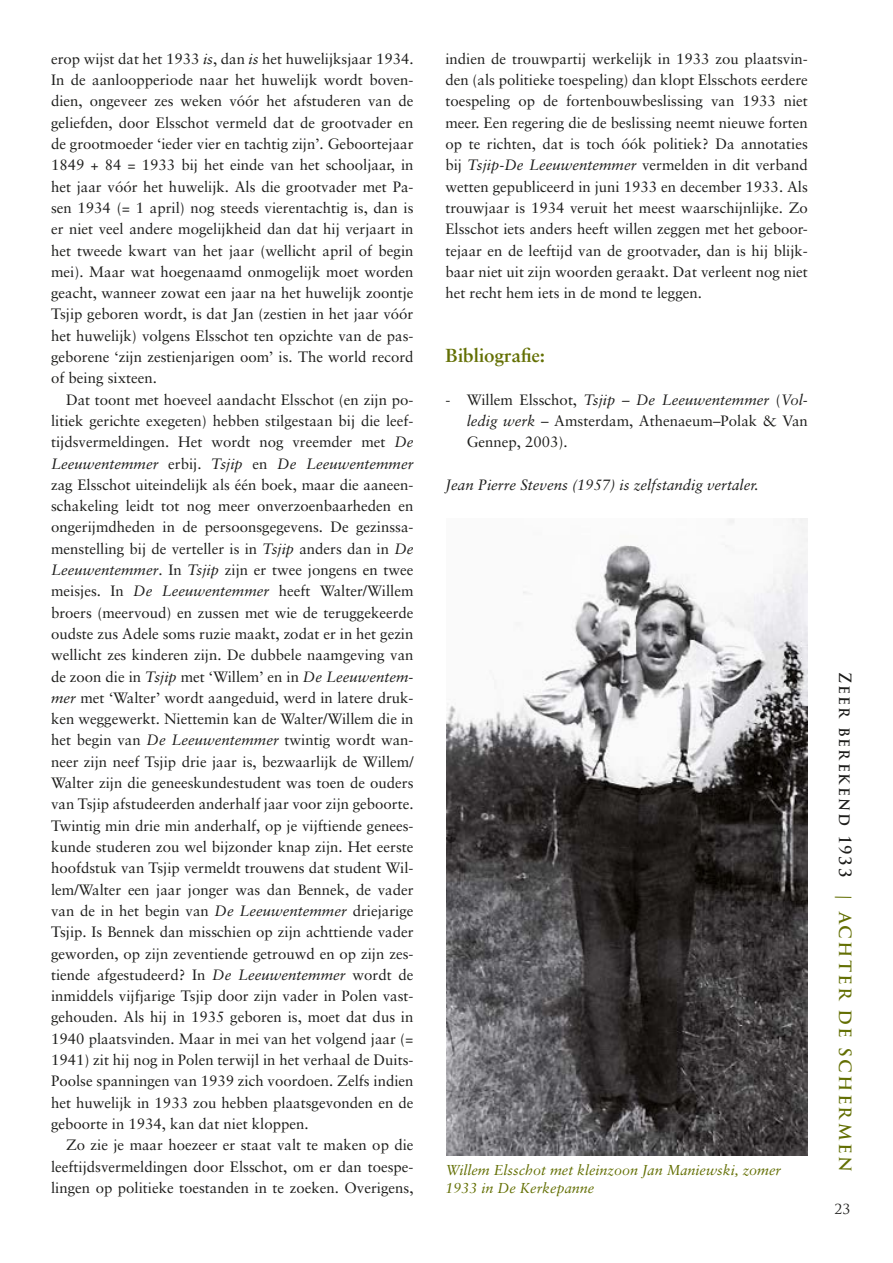
<style>
.page{position:relative;width:893px;height:1263px;background:#fff}
.page>*{position:absolute;margin:0;border:0;box-sizing:border-box;transform-origin:0 0}
.t1{font:700 18.9px "Sabon LT";color:#636f03}
.t2{font:700 16.5px "Trajan Pro";color:#636f03}
.t3{font:15px/21.3px "Sabon LT";color:#1d1d1b;text-align:justify}
.t4{font:italic 15px "Sabon LT";color:#1d1d1b}
.t5{font:italic 14.4px/18px "Sabon LT";color:#636f03}
.t6{font:13.5px "Trajan Pro";color:#1d1d1b}
.s1{font-style:italic}
.s2{color:#1d1d1b}
</style>
<div class="page">
<img style="left:446px;top:519px;width:362px;height:636px">
<p class="t3" style="left:51px;top:48px;width:364px">erop wijst dat het 1933 <span class="s1">is</span>, dan <span class="s1">is</span> het huwelijksjaar 1934.<br>In de aanloopperiode naar het huwelijk wordt boven&shy;dien, ongeveer zes weken vóór het afstuderen van de geliefden, door Elsschot vermeld dat de grootvader en de grootmoeder ‘ieder vier en tachtig zijn’. Geboortejaar 1849 + 84 = 1933 bij het einde van het schooljaar, in het jaar vóór het huwelijk. Als die grootvader met Pa&shy;sen 1934 (= 1 april) nog steeds vierentachtig is, dan is er niet veel andere mogelijkheid dan dat hij verjaart in het tweede kwart van het jaar (wellicht april of begin mei). Maar wat hoegenaamd onmogelijk moet worden geacht, wanneer zowat een jaar na het huwelijk zoontje Tsjip geboren wordt, is dat Jan (zestien in het jaar vóór het huwelijk) volgens Elsschot ten opzichte van de pas&shy;geborene ‘zijn zestienjarigen oom’ is. The world record of being sixteen.</p>
<p class="t3" style="left:51px;top:389px;width:364px;text-indent:15px">Dat toont met hoeveel aandacht Elsschot (en zijn po&shy;litiek gerichte exegeten) hebben stilgestaan bij die leef&shy;tijdsvermeldingen. Het wordt nog vreemder met <span class="s1">De Leeuwentemmer</span> erbij. <span class="s1">Tsjip</span> en <span class="s1">De Leeuwentemmer </span>zag Elsschot uiteindelijk als één boek, maar die aaneen&shy;schakeling leidt tot nog meer onverzoenbaarheden en ongerijmdheden in de persoonsgegevens. De gezinssa&shy;menstelling bij de verteller is in <span class="s1">Tsjip</span> anders dan in <span class="s1">De Leeuwentemmer</span>. In <span class="s1">Tsjip</span> zijn er twee jongens en twee meisjes. In <span class="s1">De Leeuwentemmer</span> heeft Walter/Willem broers (meervoud) en zussen met wie de teruggekeerde oudste zus Adele soms ruzie maakt, zodat er in het gezin wellicht zes kinderen zijn. De dubbele naamgeving van de zoon die in <span class="s1">Tsjip</span> met ‘Willem’ en in <span class="s1">De Leeuwentem&shy;mer</span> met ‘Walter’ wordt aangeduid, werd in latere druk&shy;ken weggewerkt. Niettemin kan de Walter/Willem die in het begin van <span class="s1">De Leeuwentemmer</span> twintig wordt wan&shy;neer zijn neef Tsjip drie jaar is, bezwaarlijk de Willem/ Walter zijn die geneeskundestudent was toen de ouders van Tsjip afstudeerden anderhalf jaar voor zijn geboorte.<br>Twintig min drie min anderhalf, op je vijftiende genees&shy;kunde studeren zou wel bijzonder knap zijn. Het eerste hoofdstuk van Tsjip vermeldt trouwens dat student Wil&shy;lem/Walter een jaar jonger was dan Bennek, de vader van de in het begin van <span class="s1">De Leeuwentemmer</span> driejarige Tsjip. Is Bennek dan misschien op zijn achttiende vader geworden, op zijn zeventiende getrouwd en op zijn zes&shy;tiende afgestudeerd? In <span class="s1">De Leeuwentemmer</span> wordt de inmiddels vijfjarige Tsjip door zijn vader in Polen vast&shy;gehouden. Als hij in 1935 geboren is, moet dat dus in 1940 plaatsvinden. Maar in mei van het volgend jaar (= 1941) zit hij nog in Polen terwijl in het verhaal de Duits-Poolse spanningen van 1939 zich voordoen. Zelfs indien het huwelijk in 1933 zou hebben plaatsgevonden en de geboorte in 1934, kan dat niet kloppen.</p>
<p class="t3" style="left:51px;top:1134px;width:364px;text-indent:15px">Zo zie je maar hoezeer er staat valt te maken op die leeftijdsvermeldingen door Elsschot, om er dan toespe&shy;lingen op politieke toestanden in te zoeken. Overigens,</p>
<p class="t3" style="left:445px;top:48px;width:364px">indien de trouwpartij werkelijk in 1933 zou plaatsvin&shy;den (als politieke toespeling) dan klopt Elsschots eerdere toespeling op de fortenbouwbeslissing van 1933 niet meer. Een regering die de beslissing neemt nieuwe forten op te richten, dat is toch óók politiek? Da annotaties bij <span class="s1">Tsjip-De Leeuwentemmer</span> vermelden in dit verband wetten gepubliceerd in juni 1933 en december 1933. Als trouwjaar is 1934 veruit het meest waarschijnlijke. Zo Elsschot iets anders heeft willen zeggen met het geboor&shy;tejaar en de leeftijd van de grootvader, dan is hij blijk&shy;baar niet uit zijn woorden geraakt. Dat verleent nog niet het recht hem iets in de mond te leggen.</p>
<p class="t1" style="left:445px;top:344px;width:101px">Bibliografie:</p>
<p class="t3" style="left:467px;top:389px;width:343px;text-indent:-21px">- Willem Elsschot, <span class="s1">Tsjip – De Leeuwentemmer</span> (<span class="s1">Vol&shy;ledig werk</span> – Amsterdam, Athenaeum–Polak &amp; Van Gennep, 2003).</p>
<p class="t4" style="left:445px;top:476px;width:315px">Jean Pierre Stevens (1957) is zelfstandig vertaler.</p>
<p class="t5" style="left:445px;top:1161px;width:337px">Willem Elsschot met kleinzoon Jan Maniewski, zomer<br>1933 in De Kerkepanne</p>
<p class="t2" style="left:855px;top:672px;width:502px;rotate:90deg"><span class="s2">Zeer berekend 1933</span> | ACHTER DE SCHERMEN</p>
<p class="t6" style="left:835px;top:1200px;width:17px">23</p>
</div>
